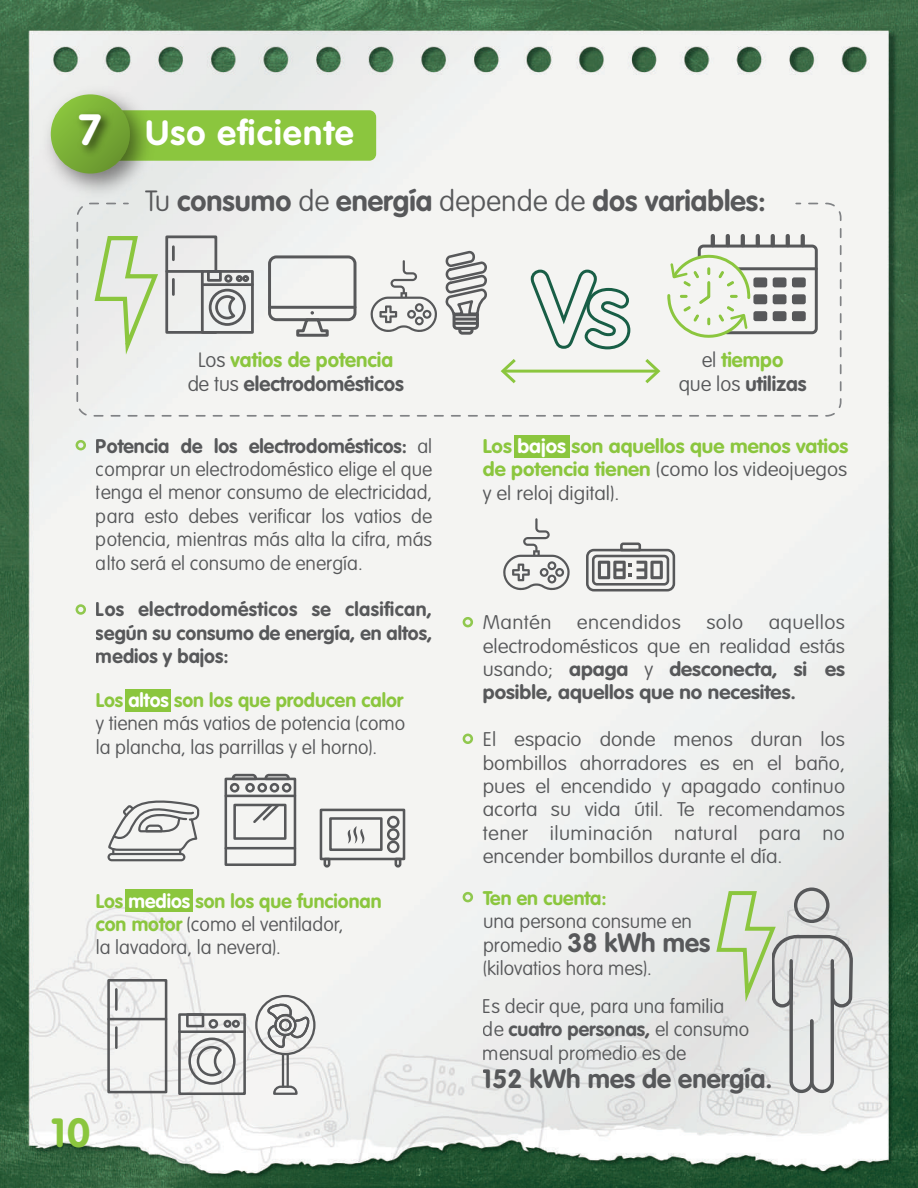
<style>
.page{position:relative;width:918px;height:1188px;background:#fff}
.page>*{position:absolute;margin:0;border:0;box-sizing:border-box;transform-origin:0 0}
.t1{font:700 40.2px "VAG Rounded Std";color:#8bc63e}
.t2{font:700 34.5px "VAG Rounded Std";letter-spacing:.04em;color:#fff}
.t3{font:700 28.8px "VAG Rounded Std";color:#57585a}
.t4{font:700 26.1px "VAG Rounded Std";color:#57585a}
.t5{font:700 20.4px/24.5px "VAG Rounded Std";color:#57585a;text-align:center}
.t6{font:100 20.4px/24.5px "VAG Rounded Std";color:#57585a;text-align:center}
.t7{font:100 19.5px/23.4px "VAG Rounded Std";color:#57585a}
.t8{font:100 19.5px/23.4px "VAG Rounded Std";color:#57585a;text-align:justify;scale:1.06 1}
.t9{font:700 19.5px/23.4px "VAG Rounded Std";color:#8bc63e;text-align:justify;scale:1.06 1}
.t10{font:700 19.5px/23.4px "VAG Rounded Std";color:#57585a;text-align:justify}
.t11{font:700 19.5px "VAG Rounded Std";color:#8bc63e}
.t12{font:100 19.5px "VAG Rounded Std";letter-spacing:.02em;color:#57585a;scale:1.06 1}
.s1{font-size:43.05px}
.s2{font-weight:100}
.s3{color:#8bc63e}
.s4{font-weight:700}
.s5{font-weight:700;color:#8bc63e}
.s6{font-weight:700;color:#fff}
.s7{color:#fff}
.s8{font-weight:100;color:#57585a}
</style>
<div class="page">
<img style="left:0;top:0;width:918px;height:1188px">
<div style="left:162px;top:110px;width:214px;height:51px;background:#8bc63e"></div>
<img style="left:35px;top:78px;width:127px;height:127px">
<svg style="left:51px;top:94px;width:79px;height:80px;background:#7eb23a"></svg>
<img style="left:71px;top:101px;width:47px;height:74px">
<svg style="left:666px;top:236px;width:152px;height:108px"></svg>
<div style="left:76px;top:440px;width:10px;height:10px;border:3px solid #90c84e;border-radius:50%"></div>
<div style="left:76px;top:604px;width:10px;height:11px;border:3px solid #90c84e;border-radius:50%"></div>
<div style="left:463px;top:617px;width:10px;height:10px;border:3px solid #90c84e;border-radius:50%"></div>
<div style="left:463px;top:734px;width:10px;height:10px;border:3px solid #90c84e;border-radius:50%"></div>
<div style="left:463px;top:892px;width:10px;height:10px;border:3px solid #90c84e;border-radius:50%"></div>
<svg style="left:371px;top:260px;width:66px;height:72px"></svg>
<hr style="left:270px;top:306px;width:85px;height:3px;background:#57585a">
<svg style="left:295px;top:311px;width:35px;height:26px"></svg>
<div style="left:268px;top:255px;width:88px;height:66px;border:3px solid #57585a;border-radius:7px"></div>
<svg style="left:529px;top:268px;width:103px;height:83px"></svg>
<div style="left:225px;top:778px;width:71px;height:88px;border:3px solid #57585a"></div>
<div style="left:230px;top:783px;width:9px;height:10px;border:3px solid #57585a;border-radius:50%"></div>
<div style="left:245px;top:783px;width:10px;height:10px;border:3px solid #57585a;border-radius:50%"></div>
<div style="left:257px;top:783px;width:10px;height:10px;border:3px solid #57585a;border-radius:50%"></div>
<div style="left:270px;top:783px;width:9px;height:10px;border:3px solid #57585a;border-radius:50%"></div>
<div style="left:282px;top:783px;width:9px;height:10px;border:3px solid #57585a;border-radius:50%"></div>
<div style="left:233px;top:804px;width:54px;height:36px;border:3px solid #57585a"></div>
<hr style="left:226px;top:847px;width:69px;height:2px;background:#57585a">
<hr style="left:226px;top:795px;width:69px;height:2px;background:#57585a">
<svg style="left:230px;top:774px;width:61px;height:7px"></svg>
<svg style="left:251px;top:802px;width:30px;height:23px"></svg>
<div style="left:320px;top:809px;width:85px;height:51px;border:3px solid #57585a"></div>
<div style="left:329px;top:817px;width:54px;height:34px;border:3px solid #57585a"></div>
<div style="left:387px;top:816px;width:13px;height:12px;border:3px solid #57585a;border-radius:50%"></div>
<div style="left:387px;top:828px;width:13px;height:13px;border:3px solid #57585a;border-radius:50%"></div>
<div style="left:387px;top:841px;width:13px;height:12px;border:3px solid #57585a;border-radius:50%"></div>
<svg style="left:322px;top:856px;width:10px;height:12px"></svg>
<svg style="left:393px;top:856px;width:10px;height:12px"></svg>
<svg style="left:348px;top:826px;width:16px;height:18px"></svg>
<div style="left:107px;top:853px;width:78px;height:8px;border:2px solid #57585a;border-radius:3px"></div>
<svg style="left:107px;top:800px;width:92px;height:54px"></svg>
<div style="left:107px;top:979px;width:60px;height:114px;border:3px solid #57585a"></div>
<hr style="left:109px;top:1018px;width:57px;height:2px;background:#57585a">
<hr style="left:115px;top:1028px;width:3px;height:20px;background:#57585a">
<hr style="left:115px;top:989px;width:3px;height:21px;background:#57585a">
<div style="left:178px;top:1013px;width:68px;height:82px;border:3px solid #57585a"></div>
<div style="left:186px;top:1013px;width:18px;height:14px;border:3px solid #57585a"></div>
<div style="left:209px;top:1019px;width:9px;height:10px;border:3px solid #57585a;border-radius:50%"></div>
<div style="left:224px;top:1020px;width:8px;height:8px;border:3px solid #57585a;border-radius:50%"></div>
<div style="left:232px;top:1020px;width:8px;height:8px;border:3px solid #57585a;border-radius:50%"></div>
<hr style="left:179px;top:1030px;width:66px;height:3px;background:#57585a">
<div style="left:188px;top:1038px;width:48px;height:47px;border:3px solid #57585a;border-radius:50%"></div>
<svg style="left:195px;top:1045px;width:30px;height:33px"></svg>
<svg style="left:503px;top:518px;width:67px;height:72px"></svg>
<svg style="left:264px;top:1000px;width:47px;height:49px"></svg>
<div style="left:279px;top:1019px;width:13px;height:12px;border:2px solid #57585a;border-radius:50%"></div>
<div style="left:274px;top:1014px;width:22px;height:22px;border:2px solid #57585a;border-radius:50%"></div>
<div style="left:255px;top:995px;width:61px;height:60px;border:2px solid #57585a;border-radius:50%"></div>
<svg style="left:272px;top:1084px;width:27px;height:11px"></svg>
<hr style="left:282px;top:1054px;width:2px;height:33px;background:#57585a">
<hr style="left:287px;top:1054px;width:2px;height:33px;background:#57585a">
<div style="left:586px;top:549px;width:89px;height:42px;border:3px solid #57585a;border-radius:7px"></div>
<div style="left:592px;top:555px;width:77px;height:31px;border:3px solid #57585a;border-radius:4px"></div>
<svg style="left:598px;top:561px;width:65px;height:18px"></svg>
<svg style="left:619px;top:543px;width:23px;height:10px"></svg>
<svg style="left:714px;top:888px;width:139px;height:205px;background:#d5d8d2"></svg>
<hr style="left:504px;top:370px;width:153px;height:3px;background:#8bc63e">
<svg style="left:501px;top:359px;width:15px;height:24px"></svg>
<svg style="left:645px;top:359px;width:15px;height:24px"></svg>
<div style="left:76px;top:203px;width:766px;height:214px;border:2px dashed #808285;border-radius:14px"></div>
<div style="left:126px;top:689px;width:45px;height:23px;background:#8bc63e"></div>
<div style="left:125px;top:889px;width:68px;height:22px;background:#8bc63e"></div>
<div style="left:514px;top:436px;width:56px;height:22px;background:#8bc63e"></div>
<div style="left:201px;top:270px;width:53px;height:64px;border:3px solid #57585a"></div>
<div style="left:236px;top:275px;width:7px;height:7px;border:3px solid #57585a;border-radius:50%"></div>
<div style="left:242px;top:275px;width:7px;height:7px;border:3px solid #57585a;border-radius:50%"></div>
<hr style="left:202px;top:283px;width:50px;height:3px;background:#57585a">
<div style="left:209px;top:289px;width:37px;height:37px;border:3px solid #57585a;border-radius:50%"></div>
<svg style="left:92px;top:233px;width:146px;height:131px"></svg>
<hr style="left:167px;top:270px;width:35px;height:3px;background:#57585a">
<svg style="left:446px;top:251px;width:41px;height:84px"></svg>
<h2 class="t2" style="left:79px;top:113px;width:277px"><span class="s1">7</span> Uso eficiente</h2>
<h3 class="t3" style="left:145px;top:184px;width:622px"><span class="s2">Tu</span> consumo <span class="s2">de</span> energía <span class="s2">depende de</span> dos variables:</h3>
<p class="t5" style="left:187px;top:348px;width:218px"><span class="s2">Los</span> <span class="s3">vatios de potencia </span><span class="s2">de tus</span> electrodomésticos</p>
<p class="t7" style="left:96px;top:435px;width:338px;text-align:justify"><span class="s4">Potencia de los electrodomésticos:</span> al comprar un electrodoméstico elige el que tenga el menor consumo de electricidad, para esto debes verificar los vatios de potencia, mientras más alta la cifra, más alto será el consumo de energía.</p>
<p class="t10" style="left:96px;top:599px;width:338px">Los electrodomésticos se clasifican, según su consumo de energía, en altos, medios y bajos:</p>
<p class="t7" style="left:96px;top:689px;width:311px;text-align:justify"><span class="s5">Los</span> <span class="s6">altos</span> <span class="s5">son los que producen calor </span>y tienen más vatios de potencia (como la plancha, las parrillas y el horno).</p>
<p class="t7" style="left:96px;top:890px;width:287px"><span class="s5">Los</span> <span class="s6">medios</span> <span class="s5">son los que funcionan con motor</span> (como el ventilador,<br>la lavadora, la nevera).</p>
<h1 class="t1" style="left:51px;top:1110px;width:41px">10</h1>
<p class="t6" style="left:679px;top:348px;width:130px">el <span class="s5">tiempo<br></span>que los <span class="s4">utilizas</span></p>
<p class="t9" style="left:483px;top:435px;width:346px">Los <span class="s7">bajos</span> son aquellos que menos vatios de potencia tienen <span class="s8">(como los videojuegos y el reloj digital).</span></p>
<p class="t8" style="left:483px;top:611px;width:343px;text-indent:286px">aquellos electrodomésticos que en realidad estás usando; <span class="s4">apaga</span> y <span class="s4">desconecta, si es posible, aquellos que no necesites.</span></p>
<p class="t8" style="left:483px;top:728px;width:343px">El espacio donde menos duran los bombillos ahorradores es en el baño, pues el encendido y apagado continuo acorta su vida útil. Te recomendamos tener iluminación natural para no encender bombillos durante el día.</p>
<p class="t8" style="left:483px;top:611px;width:66px">Mantén</p>
<p class="t12" style="left:577px;top:611px;width:99px">encendidos</p>
<p class="t8" style="left:706px;top:611px;width:36px">solo</p>
<p class="t11" style="left:483px;top:886px;width:125px">Ten en cuenta:</p>
<p class="t7" style="left:483px;top:910px;width:210px">una persona consume en promedio<br>(kilovatios hora mes).</p>
<h3 class="t4" style="left:567px;top:927px;width:144px">38 kWh mes</h3>
<p class="t7" style="left:483px;top:995px;width:268px">Es decir que, para una familia de <span class="s4">cuatro personas,</span> el consumo mensual promedio es de</p>
<h3 class="t4" style="left:483px;top:1063px;width:291px">152 kWh mes de energía.</h3>
</div>
